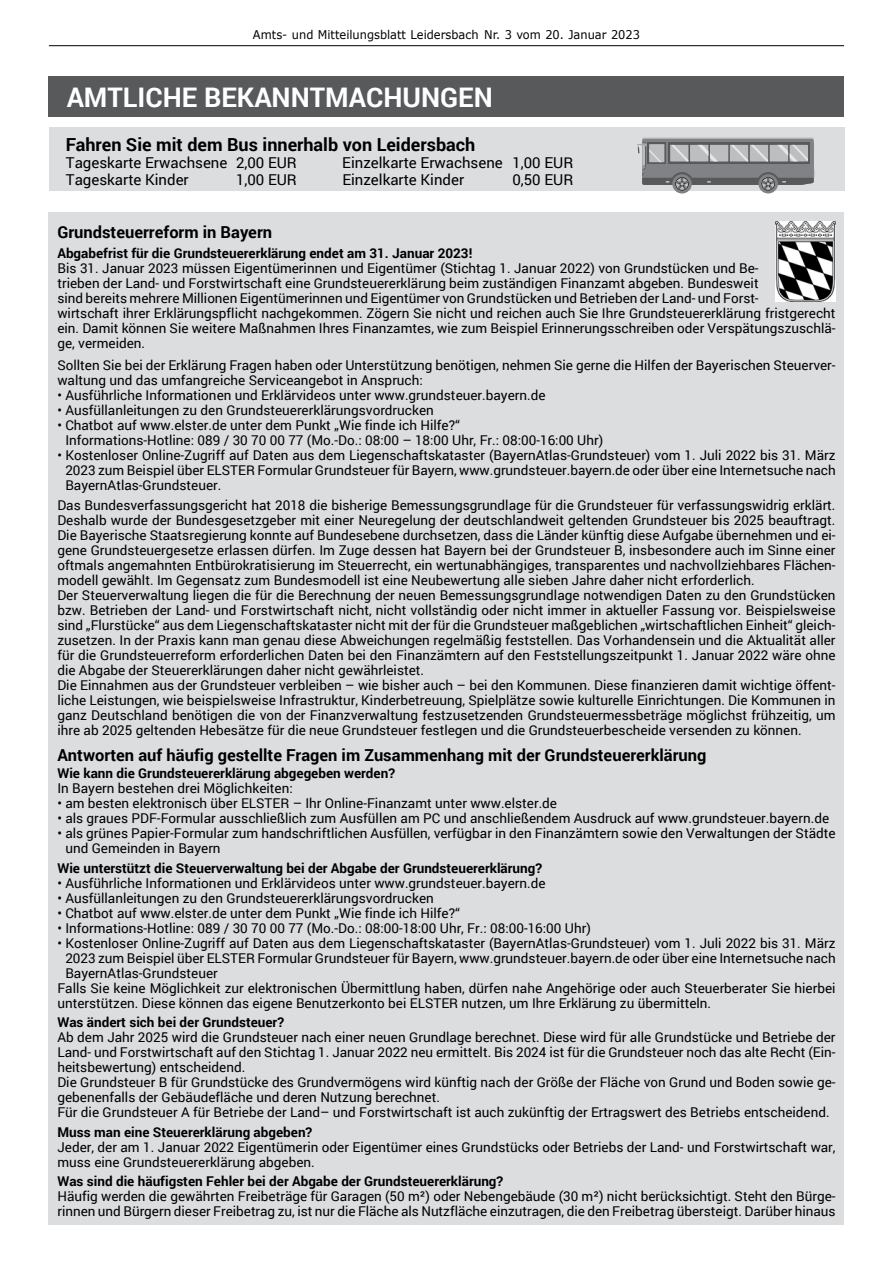
<style>
.page{position:relative;width:893px;height:1263px;background:#fff}
.page>*{position:absolute;margin:0;border:0;box-sizing:border-box;transform-origin:0 0}
.t1{font:700 27px "Roboto";color:#fff}
.t2{font:700 18px "Roboto";color:#000}
.t3{font:700 16.5px "Roboto";color:#000}
.t4{font:15px "Roboto";color:#000}
.t5{font:13.5px/15px "Roboto";color:#000}
.t6{font:700 13.5px "Roboto";color:#000}
.t7{font:12px "Verdana";color:#000;scale:.95 1}
</style>
<div class="page">
<hr style="left:49px;top:45px;width:795px;height:1px;background:#000">
<div style="left:49px;top:128px;width:795px;height:63px;background:#dcddde"></div>
<svg style="left:672px;top:174px;width:20px;height:19px"></svg>
<svg style="left:758px;top:174px;width:20px;height:19px"></svg>
<svg style="left:637px;top:137px;width:177px;height:53px;background:#939597"></svg>
<div style="left:49px;top:77px;width:795px;height:40px;background:#58595b"></div>
<div style="left:49px;top:213px;width:795px;height:1012px;background:#dcddde"></div>
<img style="left:776px;top:221px;width:60px;height:80px">
<p class="t7" style="left:253px;top:27px;width:409px">Amts- und Mitteilungsblatt Leidersbach Nr. 3 vom 20. Januar 2023</p>
<h1 class="t1" style="left:67px;top:78px;width:428px">AMTLICH E BEKANNTMACH UNGEN</h1>
<h2 class="t2" style="left:66px;top:132px;width:411px">Fahren Sie mit dem Bus innerhalb von Leidersbach</h2>
<p class="t4" style="left:66px;top:152px;width:232px">Tageskarte Erwachsene 2,00 EUR</p>
<p class="t4" style="left:342px;top:152px;width:232px">Einzelkarte Erwachsene 1,00 EUR</p>
<p class="t4" style="left:66px;top:169px;width:124px">Tageskarte Kinder</p>
<p class="t4" style="left:236px;top:169px;width:62px">1,00 EUR</p>
<p class="t4" style="left:342px;top:169px;width:123px">Einzelkarte Kinder</p>
<p class="t4" style="left:512px;top:169px;width:62px">0,50 EUR</p>
<p class="t3" style="left:57px;top:221px;width:216px">Grundsteuerreform in Bayern</p>
<p class="t6" style="left:57px;top:243px;width:416px">Abgabefrist für die Grundsteuererklärung endet am 31. Januar 2023!</p>
<p class="t5" style="left:57px;top:260px;width:780px">Bis 31. Januar 2023 müssen Eigentümerinnen und Eigentümer (Stichtag 1. Januar 2022) von Grundstücken und Be-<br>trieben der Land- und Forstwirtschaft eine Grundsteuererklärung beim zuständigen Finanzamt abgeben. Bundesweit<br>sind bereits mehrere Millionen Eigentümerinnen und Eigentümer von Grundstücken und Betrieben der Land- und Forst-<br>wirtschaft ihrer Erklärungspflicht nachgekommen. Zögern Sie nicht und reichen auch Sie Ihre Grundsteuererklärung fristgerecht ein. Damit können Sie weitere Maßnahmen Ihres Finanzamtes, wie zum Beispiel Erinnerungsschreiben oder Verspätungszuschlä&shy;ge, vermeiden.</p>
<p class="t5" style="left:57px;top:357px;width:780px">Sollten Sie bei der Erklärung Fragen haben oder Unterstützung benötigen, nehmen Sie gerne die Hilfen der Bayerischen Steuerver&shy;waltung und das umfangreiche Serviceangebot in Anspruch:</p>
<p class="t5" style="left:57px;top:387px;width:490px">• Ausführliche Informationen und Erklärvideos unter www.grundsteuer.bayern.de</p>
<p class="t5" style="left:57px;top:402px;width:378px">• Ausfüllanleitungen zu den Grundsteuererklärungsvordrucken</p>
<p class="t5" style="left:65px;top:417px;width:539px;text-indent:-8px">• Chatbot auf www.elster.de unter dem Punkt „Wie finde ich Hilfe?“<br>Informations-Hotline: 089 / 30 70 00 77 (Mo.-Do.: 08:00 – 18:00 Uhr, Fr.: 08:00-16:00 Uhr)</p>
<p class="t5" style="left:65px;top:447px;width:772px;text-align:justify;text-indent:-8px">• Kostenloser Online-Zugriff auf Daten aus dem Liegenschaftskataster (BayernAtlas-Grundsteuer) vom 1. Juli 2022 bis 31. März 2023 zum Beispiel über ELSTER Formular Grundsteuer für Bayern, www.grundsteuer.bayern.de oder über eine Internetsuche nach BayernAtlas-Grundsteuer.</p>
<p class="t5" style="left:57px;top:497px;width:780px">Das Bundesverfassungsgericht hat 2018 die bisherige Bemessungsgrundlage für die Grundsteuer für verfassungswidrig erklärt.<br>Deshalb wurde der Bundesgesetzgeber mit einer Neuregelung der deutschlandweit geltenden Grundsteuer bis 2025 beauftragt.<br>Die Bayerische Staatsregierung konnte auf Bundesebene durchsetzen, dass die Länder künftig diese Aufgabe übernehmen und ei&shy;gene Grundsteuergesetze erlassen dürfen. Im Zuge dessen hat Bayern bei der Grundsteuer B, insbesondere auch im Sinne einer oftmals angemahnten Entbürokratisierung im Steuerrecht, ein wertunabhängiges, transparentes und nachvollziehbares Flächen&shy;modell gewählt. Im Gegensatz zum Bundesmodell ist eine Neubewertung alle sieben Jahre daher nicht erforderlich.<br>Der Steuerverwaltung liegen die für die Berechnung der neuen Bemessungsgrundlage notwendigen Daten zu den Grundstücken bzw. Betrieben der Land- und Forstwirtschaft nicht, nicht vollständig oder nicht immer in aktueller Fassung vor. Beispielsweise sind „Flurstücke“ aus dem Liegenschaftskataster nicht mit der für die Grundsteuer maßgeblichen „wirtschaftlichen Einheit“ gleich&shy;zusetzen. In der Praxis kann man genau diese Abweichungen regelmäßig feststellen. Das Vorhandensein und die Aktualität aller für die Grundsteuerreform erforderlichen Daten bei den Finanzämtern auf den Feststellungszeitpunkt 1. Januar 2022 wäre ohne die Abgabe der Steuererklärungen daher nicht gewährleistet.<br>Die Einnahmen aus der Grundsteuer verbleiben – wie bisher auch – bei den Kommunen. Diese finanzieren damit wichtige öffent&shy;liche Leistungen, wie beispielsweise Infrastruktur, Kinderbetreuung, Spielplätze sowie kulturelle Einrichtungen. Die Kommunen in ganz Deutschland benötigen die von der Finanzverwaltung festzusetzenden Grundsteuermessbeträge möglichst frühzeitig, um ihre ab 2025 geltenden Hebesätze für die neue Grundsteuer festlegen und die Grundsteuerbescheide versenden zu können.</p>
<p class="t3" style="left:57px;top:743px;width:651px">Antworten auf häufig gestellte Fragen im Zusammenhang mit der Grundsteuererklärung</p>
<p class="t6" style="left:57px;top:764px;width:339px">Wie kann die Grundsteuererklärung abgegeben werden?</p>
<p class="t5" style="left:57px;top:780px;width:237px">In Bayern bestehen drei Möglichkeiten:</p>
<p class="t5" style="left:57px;top:795px;width:501px">• am besten elektronisch über ELSTER – Ihr Online-Finanzamt unter www.elster.de</p>
<p class="t5" style="left:57px;top:810px;width:773px">• als graues PDF-Formular ausschließlich zum Ausfüllen am PC und anschließendem Ausdruck auf www.grundsteuer.bayern.de</p>
<p class="t5" style="left:65px;top:825px;width:772px;text-indent:-8px">• als grünes Papier-Formular zum handschriftlichen Ausfüllen, verfügbar in den Finanzämtern sowie den Verwaltungen der Städte und Gemeinden in Bayern</p>
<p class="t6" style="left:57px;top:858px;width:486px">Wie unterstützt die Steuerverwaltung bei der Abgabe der Grundsteuererklärung?</p>
<p class="t5" style="left:57px;top:875px;width:490px">• Ausführliche Informationen und Erklärvideos unter www.grundsteuer.bayern.de</p>
<p class="t5" style="left:57px;top:890px;width:378px">• Ausfüllanleitungen zu den Grundsteuererklärungsvordrucken</p>
<p class="t5" style="left:57px;top:905px;width:404px">• Chatbot auf www.elster.de unter dem Punkt „Wie finde ich Hilfe?“</p>
<p class="t5" style="left:57px;top:920px;width:535px">• Informations-Hotline: 089 / 30 70 00 77 (Mo.-Do.: 08:00-18:00 Uhr, Fr.: 08:00-16:00 Uhr)</p>
<p class="t5" style="left:57px;top:935px;width:780px">• Kostenloser Online-Zugriff auf Daten aus dem Liegenschaftskataster (BayernAtlas-Grundsteuer) vom 1. Juli 2022 bis 31. März</p>
<p class="t5" style="left:65px;top:950px;width:772px">2023 zum Beispiel über ELSTER Formular Grundsteuer für Bayern, www.grundsteuer.bayern.de oder über eine Internetsuche nach</p>
<p class="t5" style="left:65px;top:965px;width:154px">BayernAtlas-Grundsteuer</p>
<p class="t5" style="left:57px;top:980px;width:780px">Falls Sie keine Möglichkeit zur elektronischen Übermittlung haben, dürfen nahe Angehörige oder auch Steuerberater Sie hierbei</p>
<p class="t5" style="left:57px;top:995px;width:655px">unterstützen. Diese können das eigene Benutzerkonto bei ELSTER nutzen, um Ihre Erklärung zu übermitteln.</p>
<p class="t6" style="left:57px;top:1013px;width:228px">Was ändert sich bei der Grundsteuer?</p>
<p class="t5" style="left:57px;top:1029px;width:780px">Ab dem Jahr 2025 wird die Grundsteuer nach einer neuen Grundlage berechnet. Diese wird für alle Grundstücke und Betriebe der Land- und Forstwirtschaft auf den Stichtag 1. Januar 2022 neu ermittelt. Bis 2024 ist für die Grundsteuer noch das alte Recht (Ein&shy;heitsbewertung) entscheidend.<br>Die Grundsteuer B für Grundstücke des Grundvermögens wird künftig nach der Größe der Fläche von Grund und Boden sowie ge&shy;gebenenfalls der Gebäudefläche und deren Nutzung berechnet.<br>Für die Grundsteuer A für Betriebe der Land– und Forstwirtschaft ist auch zukünftig der Ertragswert des Betriebs entscheidend.</p>
<p class="t6" style="left:57px;top:1122px;width:256px">Muss man eine Steuererklärung abgeben?</p>
<p class="t5" style="left:57px;top:1139px;width:780px">Jeder, der am 1. Januar 2022 Eigentümerin oder Eigentümer eines Grundstücks oder Betriebs der Land- und Forstwirtschaft war, muss eine Grundsteuererklärung abgeben.</p>
<p class="t6" style="left:57px;top:1172px;width:447px">Was sind die häufigsten Fehler bei der Abgabe der Grundsteuererklärung?</p>
<p class="t5" style="left:57px;top:1188px;width:780px">Häufig werden die gewährten Freibeträge für Garagen (50 m²) oder Nebengebäude (30 m²) nicht berücksichtigt. Steht den Bürge&shy;rinnen und Bürgern dieser Freibetrag zu, ist nur die Fläche als Nutzfläche einzutragen, die den Freibetrag übersteigt. Darüber hinaus</p>
</div>
